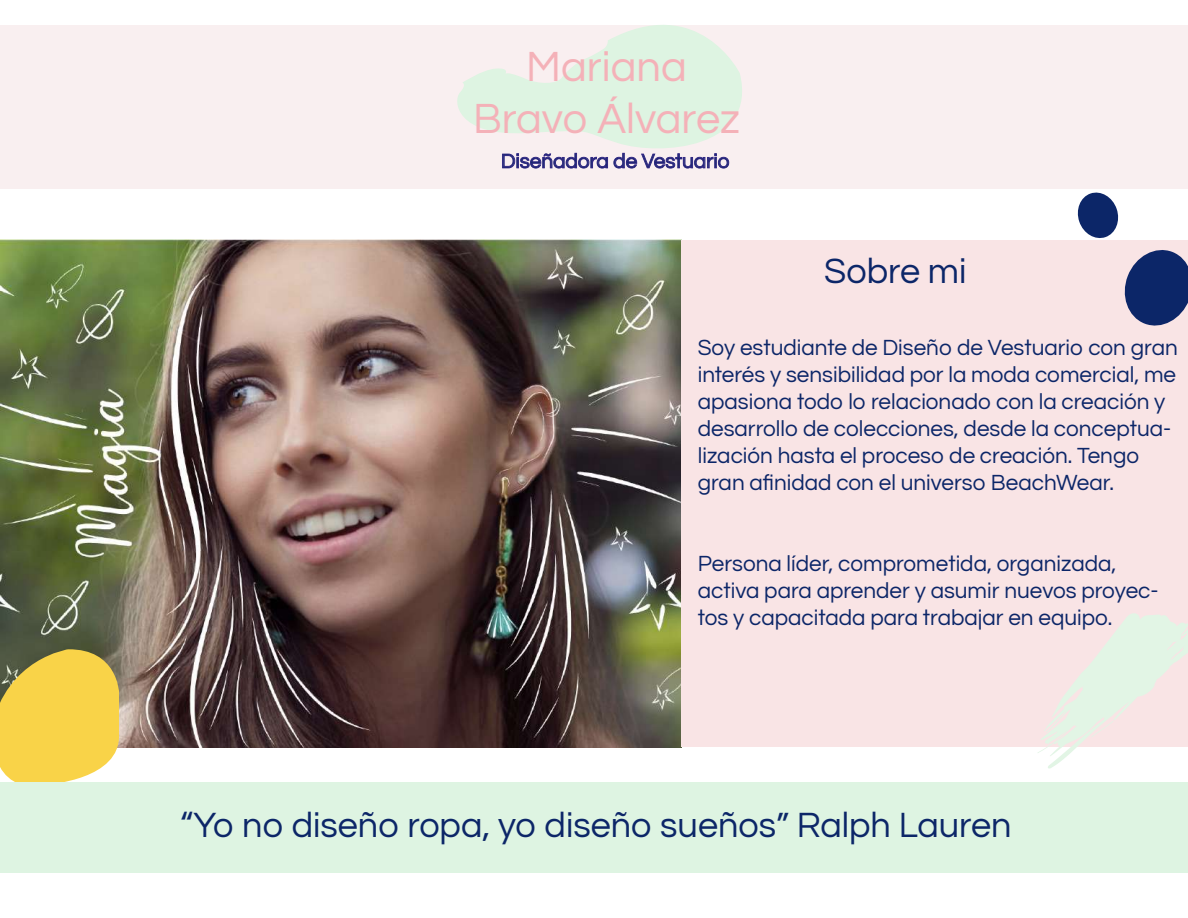
<style>
.page{position:relative;width:1188px;height:918px;background:#fff}
.page>*{position:absolute;margin:0;border:0;box-sizing:border-box;transform-origin:0 0}
.t1{font:43.35px/51.9px "Questrial";color:#f4b1b8;text-align:center}
.t2{font:36px "Questrial";color:#0c2668}
.t3{font:22.5px/27px "Questrial";color:#0c2668}
.t4{font:20.85px "Questrial";color:#0c2668}
</style>
<div class="page">
<img style="left:0;top:240px;width:681px;height:507px">
<div style="left:0;top:25px;width:1188px;height:164px;background:#f9eff0"></div>
<svg style="left:457px;top:25px;width:285px;height:128px;fill:#def4e2"></svg>
<svg style="left:502px;top:153px;width:106px;height:15px"></svg>
<svg style="left:614px;top:153px;width:115px;height:15px"></svg>
<svg style="left:0;top:649px;width:121px;height:133px;background:#e7c852"></svg>
<div style="left:681px;top:240px;width:507px;height:506px;background:#f9e4e5"></div>
<svg style="left:1077px;top:192px;width:111px;height:134px"></svg>
<svg style="left:1037px;top:613px;width:151px;height:156px"></svg>
<div style="left:0;top:782px;width:1188px;height:90px;background:#def4e2"></div>
<h1 class="t1" style="left:473px;top:42px;width:268px">Mariana<br>Bravo Álvarez</h1>
<p class="t4" style="left:501px;top:146px;width:230px">Diseñadora de Vestuario</p>
<h2 class="t2" style="left:824px;top:246px;width:144px">Sobre mi</h2>
<p class="t3" style="left:698px;top:335px;width:482px">Soy estudiante de Diseño de Vestuario con gran interés y sensibilidad por la moda comercial, me apasiona todo lo relacionado con la creación y desarrollo de colecciones, desde la conceptua&shy;lización hasta el proceso de creación. Tengo gran afinidad con el universo BeachWear.</p>
<p class="t3" style="left:698px;top:551px;width:462px">Persona líder, comprometida, organizada, activa para aprender y asumir nuevos proyec&shy;tos y capacitada para trabajar en equipo.</p>
<h2 class="t2" style="left:180px;top:800px;width:833px">“Yo no diseño ropa, yo diseño sueños” Ralph Lauren</h2>
</div>
